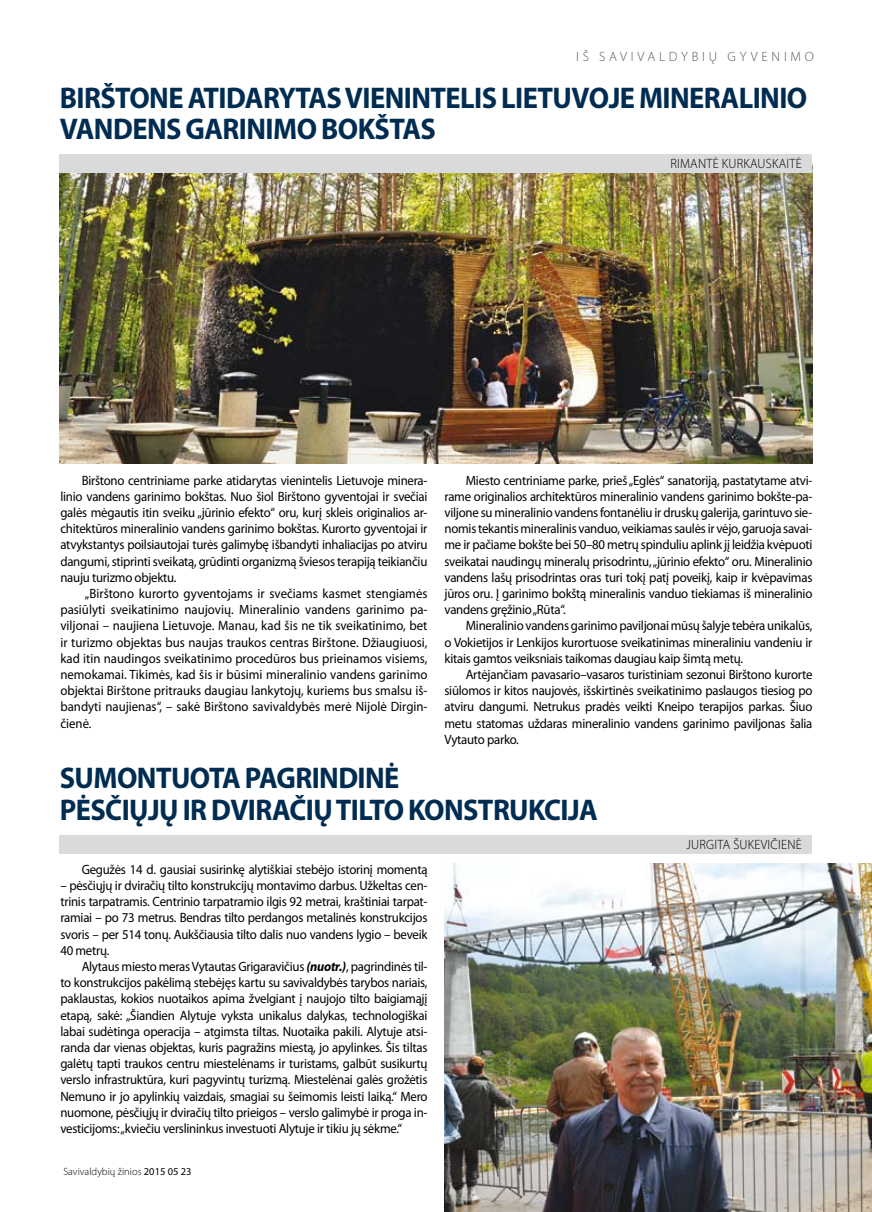
<style>
.page{position:relative;width:872px;height:1212px;background:#fff}
.page>*{position:absolute;margin:0;border:0;box-sizing:border-box;transform-origin:0 0}
.t1{font:700 30px/31.8px "Myriad Pro";letter-spacing:-.02em;color:#002c52;scale:.95 1}
.t2{font:13.5px/16.2px "Myriad Pro";letter-spacing:-.02em;color:#000;text-align:justify;scale:.95 1}
.t3{font:300 13.5px "Myriad Pro";letter-spacing:.02em;color:#000;scale:.95 1}
.t4{font:300 13.5px "Myriad Pro";color:#58585a}
.t5{font:300 10.5px "Myriad Pro";color:#000}
.s1{font-weight:700;font-style:italic}
.s2{font-weight:400}
</style>
<div class="page">
<img style="left:60px;top:172px;width:752px;height:291px">
<div style="left:60px;top:154px;width:752px;height:18px;background:#d9dadb"></div>
<div style="left:60px;top:835px;width:752px;height:18px;background:#d9dadb"></div>
<img style="left:444px;top:864px;width:428px;height:348px">
<p class="t4" style="left:576px;top:49px;width:34px">IŠ SAVIVA</p>
<p class="t4" style="left:659px;top:49px;width:21px">L DYBIŲ</p>
<p class="t4" style="left:727px;top:49px;width:23px">G YVENI</p>
<p class="t4" style="left:790px;top:49px;width:24px">M O</p>
<h1 class="t1" style="left:60px;top:81px;width:788px">BIRŠTONE ATIDARYTAS VIENINTELIS LIETUVOJE MINERALINIO<br>VANDENS GARINIMO BOKŠTAS</h1>
<p class="t3" style="left:670px;top:155px;width:140px">RIMANTĖ KURKAUSKAITĖ</p>
<p class="t2" style="left:60px;top:472px;width:388px;text-indent:21px">Birštono centriniame parke atidarytas vienintelis Lietuvoje minera&shy;linio vandens garinimo bokštas. Nuo šiol Birštono gyventojai ir svečiai galės mėgautis itin sveiku „jūrinio efekto“ oru, kurį skleis originalios ar&shy;chitektūros mineralinio vandens garinimo bokštas. Kurorto gyventojai ir atvykstantys poilsiautojai turės galimybę išbandyti inhaliacijas po atviru dangumi, stiprinti sveikatą, grūdinti organizmą šviesos terapiją teikiančiu nauju turizmo objektu.</p>
<p class="t2" style="left:60px;top:585px;width:388px;text-indent:25px">„Birštono kurorto gyventojams ir svečiams kasmet stengiamės pasiūlyti sveikatinimo naujovių. Mineralinio vandens garinimo pa&shy;viljonai – naujiena Lietuvoje. Manau, kad šis ne tik sveikatinimo, bet ir turizmo objektas bus naujas traukos centras Birštone. Džiaugiuosi, kad itin naudingos sveikatinimo procedūros bus prieinamos visiems, nemokamai. Tikimės, kad šis ir būsimi mineralinio vandens garinimo objektai Birštone pritrauks daugiau lankytojų, kuriems bus smalsu iš&shy;bandyti naujienas“, – sakė Birštono savivaldybės merė Nijolė Dirgin&shy;čienė.</p>
<p class="t2" style="left:444px;top:472px;width:389px;text-indent:21px">Miesto centriniame parke, prieš „Eglės“ sanatoriją, pastatytame atvi&shy;rame originalios architektūros mineralinio vandens garinimo bokšte-pa&shy;viljone su mineralinio vandens fontanėliu ir druskų galerija, garintuvo sie&shy;nomis tekantis mineralinis vanduo, veikiamas saulės ir vėjo, garuoja savai&shy;me ir pačiame bokšte bei 50–80 metrų spinduliu aplink jį leidžia kvėpuoti sveikatai naudingų mineralų prisodrintu, „jūrinio efekto“ oru. Mineralinio vandens lašų prisodrintas oras turi tokį patį poveikį, kaip ir kvėpavimas jūros oru. Į garinimo bokštą mineralinis vanduo tiekiamas iš mineralinio vandens gręžinio „Rūta“.</p>
<p class="t2" style="left:444px;top:618px;width:389px;text-indent:21px">Mineralinio vandens garinimo paviljonai mūsų šalyje tebėra unikalūs, o Vokietijos ir Lenkijos kurortuose sveikatinimas mineraliniu vandeniu ir kitais gamtos veiksniais taikomas daugiau kaip šimtą metų.</p>
<p class="t2" style="left:444px;top:666px;width:389px;text-indent:21px">Artėjančiam pavasario–vasaros turistiniam sezonui Birštono kurorte siūlomos ir kitos naujovės, išskirtinės sveikatinimo paslaugos tiesiog po atviru dangumi. Netrukus pradės veikti Kneipo terapijos parkas. Šiuo metu statomas uždaras mineralinio vandens garinimo paviljonas šalia Vytauto parko.</p>
<h1 class="t1" style="left:60px;top:761px;width:568px">SUMONTUOTA PAGRINDINĖ<br>PĖSČIŲJŲ IR DVIRAČIŲ TILTO KONSTRUKCIJA</h1>
<p class="t2" style="left:82px;top:861px;width:365px">Gegužės 14 d. gausiai susirinkę alytiškiai stebėjo istorinį momentą</p>
<p class="t2" style="left:60px;top:877px;width:388px">– pėsčiųjų ir dviračių tilto konstrukcijų montavimo darbus. Užkeltas cen&shy;trinis tarpatramis. Centrinio tarpatramio ilgis 92 metrai, kraštiniai tarpat&shy;ramiai – po 73 metrus. Bendras tilto perdangos metalinės konstrukcijos svoris – per 514 tonų. Aukščiausia tilto dalis nuo vandens lygio – beveik 40 metrų.</p>
<p class="t2" style="left:60px;top:958px;width:388px;text-indent:21px">Alytaus miesto meras Vytautas Grigaravičius <span class="s1">(nuotr.)</span>, pagrindinės til&shy;to konstrukcijos pakėlimą stebėjęs kartu su savivaldybės tarybos nariais, paklaustas, kokios nuotaikos apima žvelgiant į naujojo tilto baigiamąjį etapą, sakė: „Šiandien Alytuje vyksta unikalus dalykas, technologiškai labai sudėtinga operacija – atgimsta tiltas. Nuotaika pakili. Alytuje atsi&shy;randa dar vienas objektas, kuris pagražins miestą, jo apylinkes. Šis tiltas galėtų tapti traukos centru miestelėnams ir turistams, galbūt susikurtų verslo infrastruktūra, kuri pagyvintų turizmą. Miestelėnai galės grožėtis Nemuno ir jo apylinkių vaizdais, smagiai su šeimomis leisti laiką.“ Mero nuomone, pėsčiųjų ir dviračių tilto prieigos – verslo galimybė ir proga in&shy;vesticijoms: „kviečiu verslininkus investuoti Alytuje ir tikiu jų sėkme.“</p>
<p class="t5" style="left:63px;top:1165px;width:130px">SAVIVALDYBIŲ ŽINIOS <span class="s2">2015 05 23</span></p>
<p class="t3" style="left:686px;top:836px;width:123px">JURGITA ŠUKEVIČIENĖ</p>
</div>
